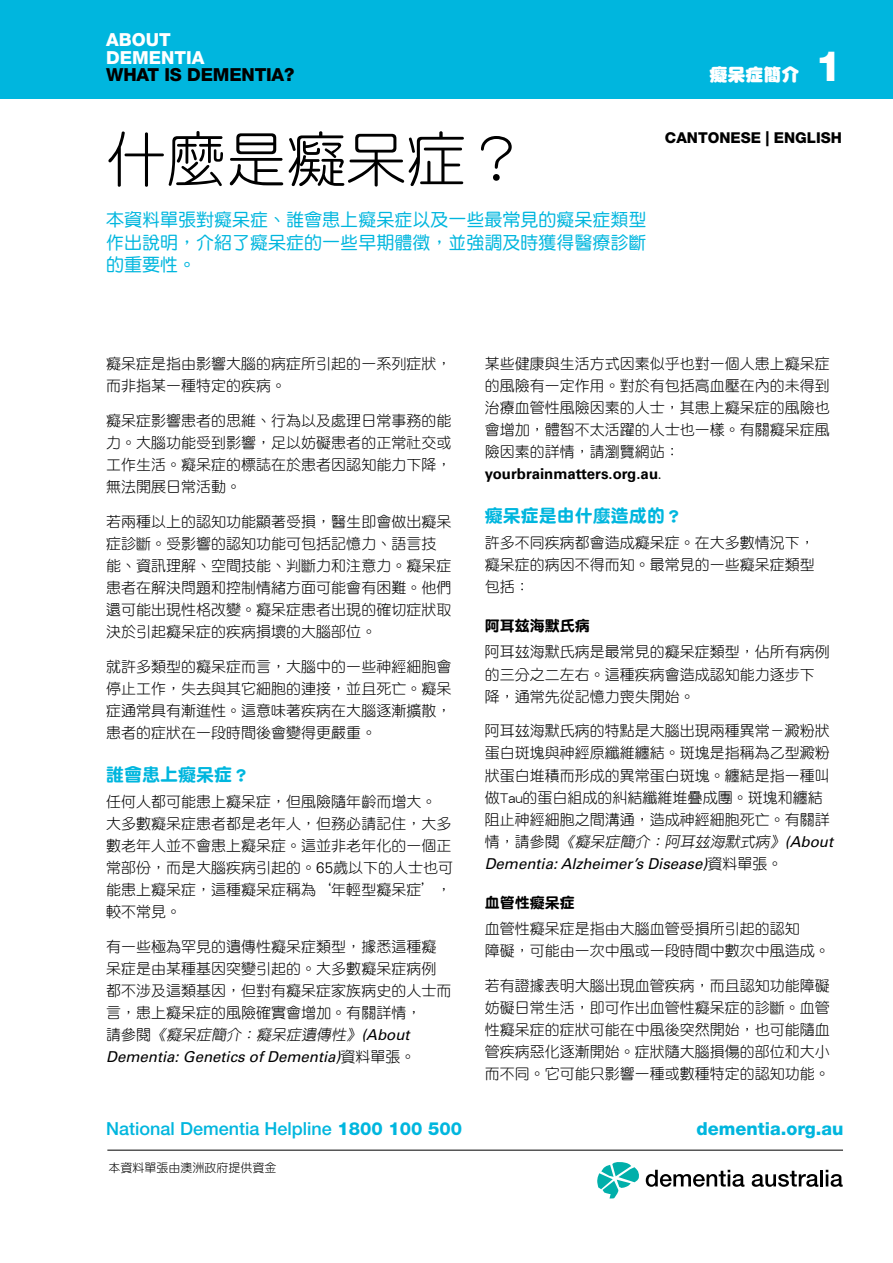
<style>
.page{position:relative;width:893px;height:1263px;background:#fff}
.page>*{position:absolute;margin:0;border:0;box-sizing:border-box;transform-origin:0 0}
.t1{font:60px "DF Yuan Std W3";color:#000}
.t2{font:800 42px "Helvetica Neue LT";color:#fff}
.t3{font:18px/22.5px "DF Yuan Std W5";color:#00b6de;text-align:justify}
.t4{font:500 18px "Helvetica Neue LT";color:#00b6de}
.t5{font:18px "DF Yuan Std W9";color:#00b6de}
.t6{font:800 18px "Helvetica Neue LT";letter-spacing:-.01em;color:#000}
.t7{font:800 18px "Helvetica Neue LT";color:#00b6de}
.t8{font:800 18px/17.2px "Helvetica Neue LT";color:#fff}
.t9{font:18px "DF Yuan Std W12";color:#fff}
.t10{font:15px/22px "DF Yuan Std W3";color:#000}
.t11{font:italic 15px "Univers LT Std";color:#000}
.t12{font:700 15px "Univers LT Std";color:#000}
.t13{font:800 15px "Helvetica Neue LT";color:#000}
.t14{font:15px "DF Yuan Std W9";color:#000}
.t15{font:12px "DF Yuan Std W3";color:#000}
.s1{font-family:"Univers";font-weight:300}
.s2{font-style:italic}
.s3{font-family:"Univers LT Std";font-style:italic}
.s4{font-family:"DF Yuan Std W3";font-style:normal}
.s5{font-family:"DF Yuan Std W3";font-weight:400}
.s6{font-weight:800}
</style>
<div class="page">
<div style="left:0;top:0;width:893px;height:99px;background:#00b6de"></div>
<hr style="left:107px;top:1150px;width:736px;height:1px;background:#000">
<svg style="left:597px;top:1162px;width:42px;height:36px"></svg>
<svg style="left:646px;top:1170px;width:98px;height:17px"></svg>
<svg style="left:752px;top:1171px;width:66px;height:16px"></svg>
<hr style="left:820px;top:1170px;width:3px;height:16px;background:#000">
<svg style="left:826px;top:1170px;width:17px;height:17px"></svg>
<p class="t8" style="left:106px;top:31px;width:100px">ABOUT<br>DEMENTIA</p>
<p class="t6" style="left:106px;top:64px;width:190px">WHAT IS DEMENTIA?</p>
<h1 class="t1" style="left:106px;top:127px;width:421px">什麼是癡呆症？</h1>
<p class="t3" style="left:106px;top:208px;width:541px">本資料單張對癡呆症、誰會患上癡呆症以及一些最常見的癡呆症類型作出說明，介紹了癡呆症的一些早期體徵，並強調及時獲得醫療診斷的重要性。</p>
<p class="t9" style="left:709px;top:65px;width:91px">癡呆症簡介</p>
<h2 class="t2" style="left:815px;top:41px;width:28px">1</h2>
<p class="t13" style="left:665px;top:129px;width:178px">CANTONESE | ENGLISH</p>
<p class="t10" style="left:106px;top:352px;width:346px">癡呆症是指由影響大腦的病症所引起的一系列症狀，而非指某一種特定的疾病。</p>
<p class="t10" style="left:106px;top:409px;width:346px;text-align:justify">癡呆症影響患者的思維、行為以及處理日常事務的能力。大腦功能受到影響，足以妨礙患者的正常社交或工作生活。癡呆症的標誌在於患者因認知能力下降，無法開展日常活動。</p>
<p class="t10" style="left:106px;top:510px;width:346px">若兩種以上的認知功能顯著受損，醫生即會做出癡呆症診斷。受影響的認知功能可包括記憶力、語言技能、資訊理解、空間技能、判斷力和注意力。癡呆症患者在解決問題和控制情緒方面可能會有困難。他們還可能出現性格改變。癡呆症患者出現的確切症狀取決於引起癡呆症的疾病損壞的大腦部位。</p>
<p class="t10" style="left:106px;top:655px;width:346px;text-align:justify">就許多類型的癡呆症而言，大腦中的一些神經細胞會停止工作，失去與其它細胞的連接，並且死亡。癡呆症通常具有漸進性。這意味著疾病在大腦逐漸擴散，患者的症狀在一段時間後會變得更嚴重。</p>
<p class="t5" style="left:106px;top:764px;width:145px">誰會患上癡呆症？</p>
<p class="t10" style="left:106px;top:790px;width:348px">任何人都可能患上癡呆症，但風險隨年齡而增大。大多數癡呆症患者都是老年人，但務必請記住，大多數老年人並不會患上癡呆症。這並非老年化的一個正常部份，而是大腦疾病引起的。<span class="s1">65</span>歲以下的人士也可能患上癡呆症，這種癡呆症稱為‘年輕型癡呆症’，較不常見。</p>
<p class="t10" style="left:106px;top:935px;width:346px">有一些極為罕見的遺傳性癡呆症類型，據悉這種癡呆症是由某種基因突變引起的。大多數癡呆症病例都不涉及這類基因，但對有癡呆症家族病史的人士而言，患上癡呆症的風險確實會增加。有關詳情，<br>請參閱<span class="s2">《癡呆症簡介：癡呆症遺傳性》</span><span class="s3">(A b o u t</span></p>
<p class="t11" style="left:106px;top:1048px;width:311px">Dementia: Genetics of Dementia)<span class="s4">資料單張。</span></p>
<p class="t10" style="left:485px;top:353px;width:346px;text-align:justify">某些健康與生活方式因素似乎也對一個人患上癡呆症的風險有一定作用。對於有包括高血壓在內的未得到治療血管性風險因素的人士，其患上癡呆症的風險也會增加，體智不太活躍的人士也一樣。有關癡呆症風險因素的詳情，請瀏覽網站：</p>
<p class="t12" style="left:485px;top:465px;width:178px">yourbrainmatters.org.au<span class="s5">.</span></p>
<p class="t5" style="left:485px;top:505px;width:199px">癡呆症是由什麼造成的？</p>
<p class="t10" style="left:485px;top:531px;width:331px;text-align:justify">許多不同疾病都會造成癡呆症。在大多數情況下，癡呆症的病因不得而知。最常見的一些癡呆症類型包括：</p>
<p class="t14" style="left:485px;top:618px;width:106px">阿耳玆海默氏病</p>
<p class="t10" style="left:485px;top:641px;width:346px">阿耳玆海默氏病是最常見的癡呆症類型，佔所有病例的三分之二左右。這種疾病會造成認知能力逐步下降，通常先從記憶力喪失開始。</p>
<p class="t10" style="left:485px;top:720px;width:350px">阿耳玆海默氏病的特點是大腦出現兩種異常－澱粉狀蛋白斑塊與神經原纖維纏結。斑塊是指稱為乙型澱粉狀蛋白堆積而形成的異常蛋白斑塊。纏結是指一種叫做Tau的蛋白組成的糾結纖維堆疊成團。斑塊和纏結阻止神經細胞之間溝通，造成神經細胞死亡。有關詳情，請參閱<span class="s2">《癡呆症簡介：阿耳玆海默式病》</span><span class="s3">(A b o u t</span></p>
<p class="t11" style="left:485px;top:854px;width:299px">Dementia: Alzheimer’s Disease)<span class="s4">資料單張。</span></p>
<p class="t14" style="left:485px;top:894px;width:91px">血管性癡呆症</p>
<p class="t10" style="left:485px;top:917px;width:346px">血管性癡呆症是指由大腦血管受損所引起的認知<br>障礙，可能由一次中風或一段時間中數次中風造成。</p>
<p class="t10" style="left:485px;top:974px;width:346px;text-align:justify">若有證據表明大腦出現血管疾病，而且認知功能障礙妨礙日常生活，即可作出血管性癡呆症的診斷。血管性癡呆症的症狀可能在中風後突然開始，也可能隨血管疾病惡化逐漸開始。症狀隨大腦損傷的部位和大小而不同。它可能只影響一種或數種特定的認知功能。</p>
<p class="t4" style="left:106px;top:1118px;width:357px">National Dementia Helpline <span class="s6">1800 100 500</span></p>
<p class="t7" style="left:696px;top:1118px;width:149px">dementia.org.au</p>
<p class="t15" style="left:108px;top:1161px;width:169px">本資料單張由澳洲政府提供資金</p>
</div>
